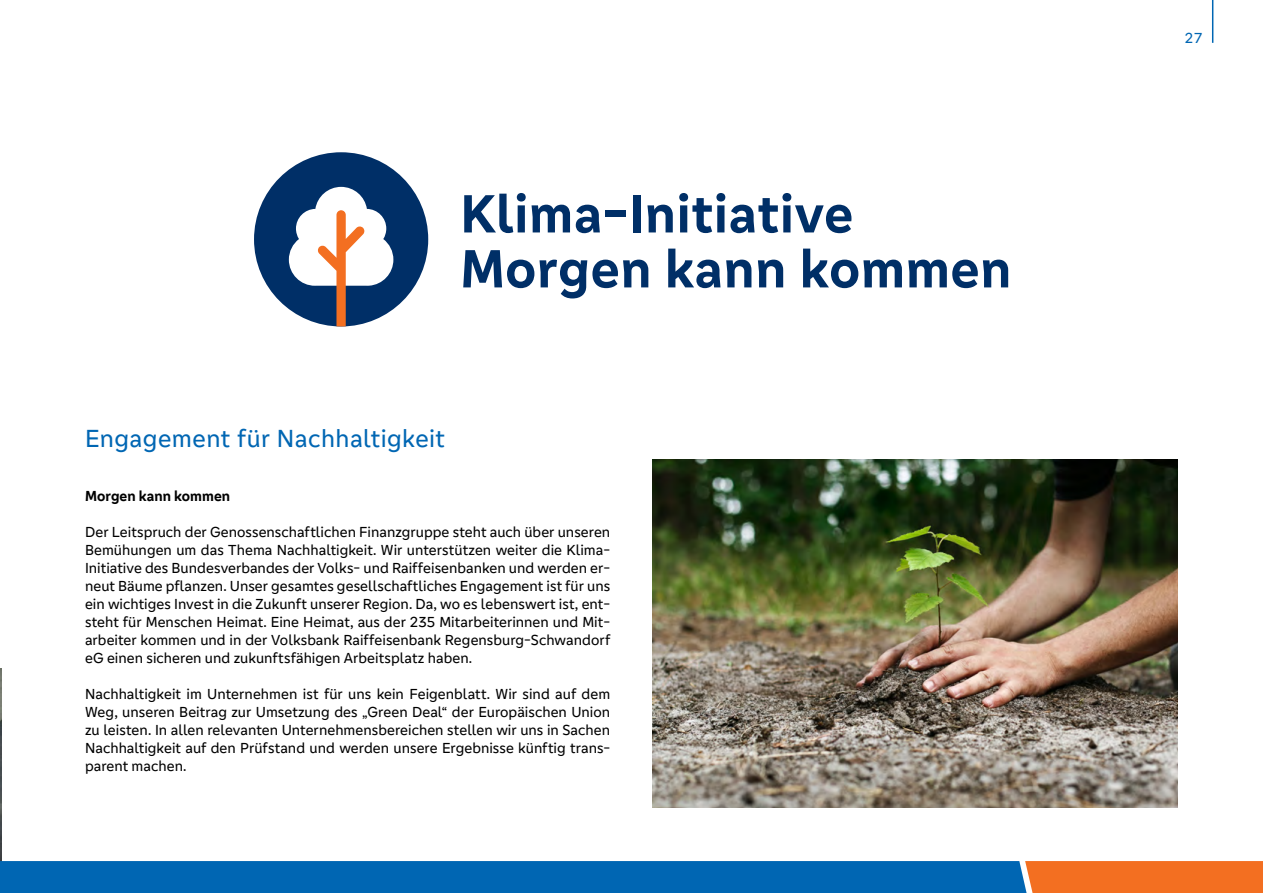
<style>
.page{position:relative;width:1263px;height:893px;background:#fff}
.page>*{position:absolute;margin:0;border:0;box-sizing:border-box;transform-origin:0 0}
.t1{font:25.5px "Genos GFG";letter-spacing:.015em;color:#0066b3}
.t2{font:15px/18px "Genos GFG";color:#000;text-align:justify}
.t3{font:700 15px "Genos GFG";letter-spacing:.005em;color:#000}
.t4{font:15px "Genos GFG";color:#0066b3}
</style>
<div class="page">
<img style="left:653px;top:459px;width:525px;height:349px">
<div style="left:254px;top:152px;width:174px;height:174px;background:#002f67;border-radius:50%"></div>
<svg style="left:464px;top:193px;width:106px;height:40px"></svg>
<svg style="left:576px;top:205px;width:24px;height:28px"></svg>
<div style="left:606px;top:210px;width:20px;height:7px;background:#002f67"></div>
<div style="left:633px;top:195px;width:8px;height:37px;background:#002f67"></div>
<svg style="left:647px;top:205px;width:26px;height:27px"></svg>
<svg style="left:679px;top:193px;width:172px;height:40px"></svg>
<svg style="left:463px;top:250px;width:185px;height:48px"></svg>
<svg style="left:668px;top:249px;width:52px;height:39px"></svg>
<svg style="left:726px;top:260px;width:25px;height:27px"></svg>
<svg style="left:758px;top:260px;width:25px;height:27px"></svg>
<svg style="left:803px;top:249px;width:99px;height:39px"></svg>
<svg style="left:908px;top:260px;width:100px;height:28px"></svg>
<svg style="left:289px;top:187px;width:104px;height:139px"></svg>
<img style="left:0;top:669px;width:1px;height:192px">
<svg style="left:0;top:861px;width:1263px;height:32px;background:#2e6898"></svg>
<hr style="left:1212px;top:0;width:1px;height:43px;background:#0066b3">
<h1 class="t1" style="left:85px;top:424px;width:361px">Engagement für Nachhaltigkeit</h1>
<p class="t3" style="left:85px;top:487px;width:147px">Morgen kann kommen</p>
<p class="t2" style="left:85px;top:523px;width:527px">Der Leitspruch der Genossenschaftlichen Finanzgruppe steht auch über unseren Bemühungen um das Thema Nachhaltigkeit. Wir unterstützen weiter die Klima-Initiative des Bundesverbandes der Volks- und Raiffeisenbanken und werden er&shy;neut Bäume pflanzen. Unser gesamtes gesellschaftliches Engagement ist für uns ein wichtiges Invest in die Zukunft unserer Region. Da, wo es lebenswert ist, ent&shy;steht für Menschen Heimat. Eine Heimat, aus der 235 Mitarbeiterinnen und Mit&shy;arbeiter kommen und in der Volksbank Raiffeisenbank Regensburg-Schwandorf eG einen sicheren und zukunftsfähigen Arbeitsplatz haben.</p>
<p class="t2" style="left:85px;top:685px;width:527px">Nachhaltigkeit im Unternehmen ist für uns kein Feigenblatt. Wir sind auf dem Weg, unseren Beitrag zur Umsetzung des „Green Deal“ der Europäischen Union zu leisten. In allen relevanten Unternehmensbereichen stellen wir uns in Sachen Nachhaltigkeit auf den Prüfstand und werden unsere Ergebnisse künftig trans&shy;parent machen.</p>
<p class="t4" style="left:1185px;top:30px;width:19px">27</p>
</div>
